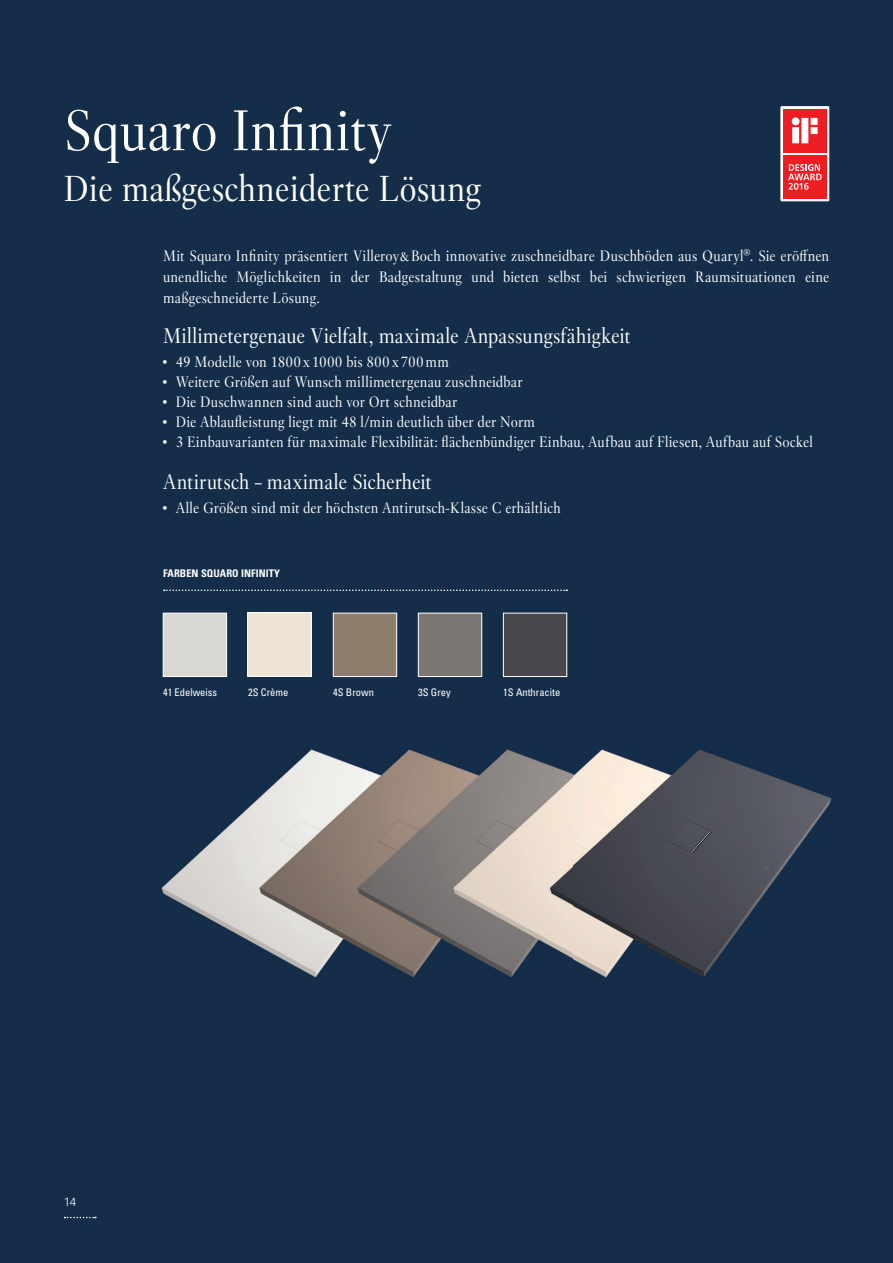
<style>
.page{position:relative;width:893px;height:1263px;background:#142e4a}
.page>*{position:absolute;margin:0;border:0;box-sizing:border-box;transform-origin:0 0}
.t1{font:57px "Villeroy Boch";color:#fff}
.t2{font:36px "Villeroy Boch";color:#fff}
.t3{font:21px "Villeroy Boch";color:#fff}
.t4{font:15px/21px "Villeroy Boch";letter-spacing:.005em;color:#fff;text-align:justify}
.t5{font:300 12px "Univers LT";color:#fff}
.t6{font:condensed 10.5px "Univers LT";color:#fff}
.t7{font:700 condensed 10.5px "Univers LT";letter-spacing:.005em;color:#fff}
</style>
<div class="page">
<div style="left:165px;top:615px;width:60px;height:60px;background:#d9d7d2"></div>
<div style="left:163px;top:613px;width:64px;height:64px;border:1px solid #fff"></div>
<div style="left:247px;top:612px;width:64px;height:64px;background:#efe3d5"></div>
<div style="left:247px;top:612px;width:64px;height:64px;border:1px solid #fff"></div>
<div style="left:333px;top:613px;width:64px;height:64px;background:#8e7d6d"></div>
<div style="left:333px;top:613px;width:64px;height:64px;border:1px solid #fff"></div>
<div style="left:418px;top:613px;width:64px;height:64px;background:#7d7774"></div>
<div style="left:418px;top:613px;width:64px;height:64px;border:1px solid #fff"></div>
<div style="left:503px;top:613px;width:64px;height:64px;background:#49474e"></div>
<div style="left:503px;top:613px;width:64px;height:64px;border:1px solid #fff"></div>
<img style="left:161px;top:749px;width:671px;height:229px">
<svg style="left:65px;top:1217px;width:31px;height:1px"></svg>
<svg style="left:164px;top:589px;width:403px;height:2px"></svg>
<div style="left:781px;top:106px;width:48px;height:95px;background:#fff"></div>
<div style="left:783px;top:155px;width:44px;height:44px;background:#ee1d23"></div>
<svg style="left:788px;top:164px;width:34px;height:26px"></svg>
<div style="left:783px;top:109px;width:44px;height:44px;background:#ee1d23"></div>
<svg style="left:792px;top:117px;width:26px;height:26px"></svg>
<h1 class="t1" style="left:64px;top:94px;width:329px">Squaro Infinity</h1>
<h2 class="t2" style="left:64px;top:166px;width:419px">Die maßgeschneiderte Lösung</h2>
<p class="t4" style="left:163px;top:246px;width:668px">Mit Squaro Infinity präsentiert Villeroy&amp;Boch innovative zuschneidbare Duschböden aus Quaryl®. Sie eröffnen unendliche Möglichkeiten in der Badgestaltung und bieten selbst bei schwierigen Raumsituationen eine maß geschneiderte Lösung.</p>
<h3 class="t3" style="left:163px;top:322px;width:469px">Millimetergenaue Vielfalt, maximale Anpassungsfähigkeit</h3>
<p class="t4" style="left:163px;top:351px;width:287px">• 49 Modelle von 1800 x 1000 bis 800 x 700 mm</p>
<p class="t4" style="left:163px;top:371px;width:361px">• Weitere Größen auf Wunsch millimetergenau zuschneidbar</p>
<p class="t4" style="left:163px;top:391px;width:296px">• Die Duschwannen sind auch vor Ort schneidbar</p>
<p class="t4" style="left:163px;top:412px;width:374px">• Die Ablaufleistung liegt mit 48 l/min deutlich über der Norm</p>
<p class="t4" style="left:163px;top:432px;width:651px">• 3 Einbauvarianten für maximale Flexibilität: flächenbündiger Einbau, Aufbau auf Fliesen, Aufbau auf Sockel</p>
<h3 class="t3" style="left:163px;top:468px;width:270px">Antirutsch – maximale Sicherheit</h3>
<p class="t4" style="left:163px;top:497px;width:399px">• Alle Größen sind mit der höchsten Antirutsch-Klasse C erhältlich</p>
<p class="t7" style="left:163px;top:567px;width:119px">FARBEN SQUARO INFINITY</p>
<p class="t6" style="left:163px;top:685px;width:56px">41 Edelweiss</p>
<p class="t6" style="left:248px;top:685px;width:42px">2S Crème</p>
<p class="t6" style="left:333px;top:685px;width:42px">4S Brown</p>
<p class="t6" style="left:418px;top:685px;width:34px">3S Grey</p>
<p class="t6" style="left:503px;top:685px;width:59px">1S Anthracite</p>
<p class="t5" style="left:64px;top:1195px;width:14px">14</p>
</div>
